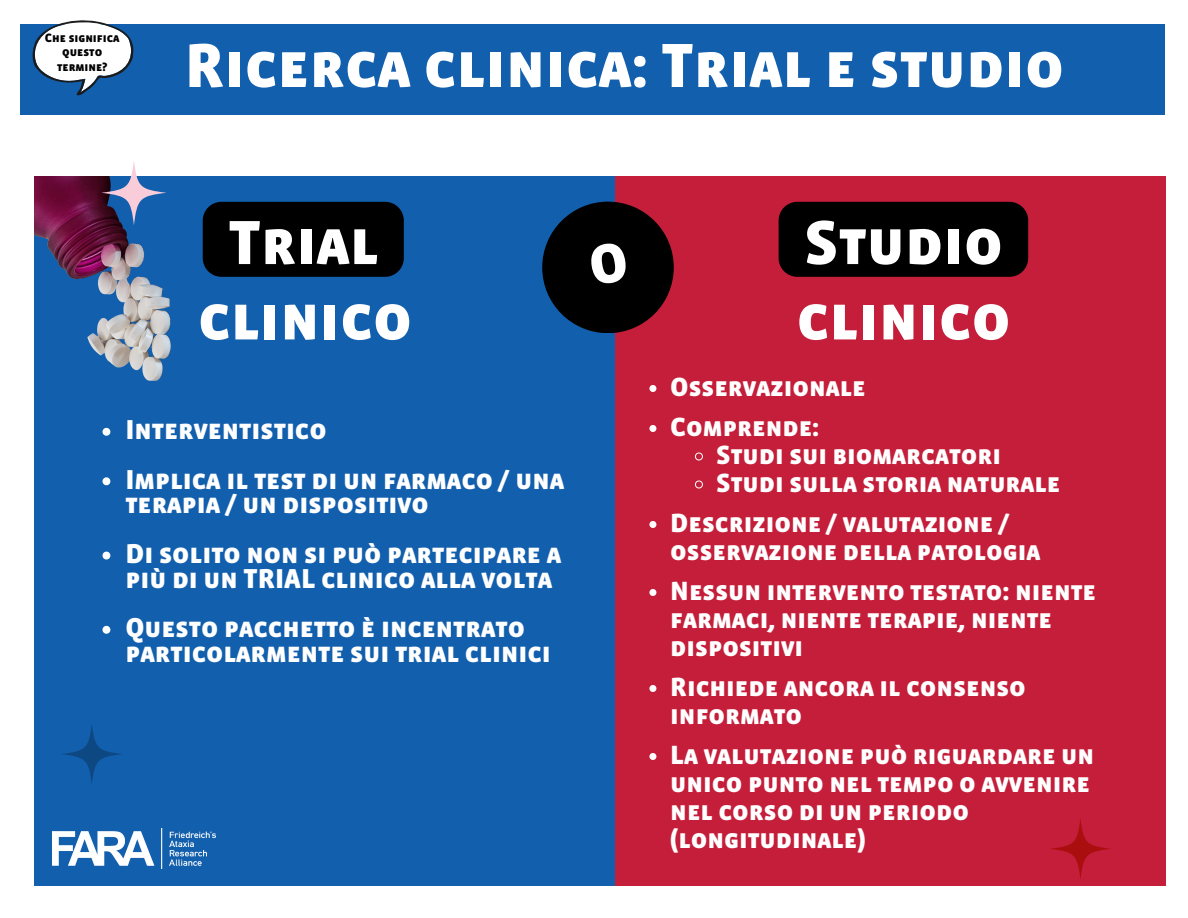
<style>
.page{position:relative;width:1188px;height:918px;background:#fff}
.page>*{position:absolute;margin:0;border:0;box-sizing:border-box;transform-origin:0 0}
.t1{font:63.75px "Vista Sans SC Black";color:#fff}
.t2{font:28.05px/49.5px "Vista Sans SC Black";color:#fff}
.t3{font:27px/28px "Vista Sans SC Black";color:#fff}
.t4{font:12.3px/14.4px "Vista Sans SC Black";color:#000;text-align:center}
</style>
<div class="page">
<div style="left:585px;top:176px;width:580px;height:710px;background:#c41e3a"></div>
<div style="left:34px;top:176px;width:581px;height:710px;background:#125fad"></div>
<div style="left:542px;top:202px;width:132px;height:131px;background:#000;border-radius:50%"></div>
<svg style="left:649px;top:385px;width:7px;height:7px"></svg>
<svg style="left:649px;top:425px;width:7px;height:7px"></svg>
<svg style="left:694px;top:452px;width:9px;height:9px"></svg>
<svg style="left:694px;top:480px;width:9px;height:9px"></svg>
<svg style="left:649px;top:521px;width:7px;height:7px"></svg>
<svg style="left:649px;top:589px;width:7px;height:7px"></svg>
<svg style="left:649px;top:685px;width:7px;height:7px"></svg>
<svg style="left:649px;top:753px;width:7px;height:7px"></svg>
<svg style="left:1050px;top:819px;width:60px;height:60px"></svg>
<div style="left:20px;top:25px;width:1145px;height:90px;background:#125fad"></div>
<svg style="left:31px;top:20px;width:103px;height:76px"></svg>
<img style="left:34px;top:176px;width:137px;height:205px">
<svg style="left:101px;top:161px;width:66px;height:64px"></svg>
<svg style="left:62px;top:724px;width:59px;height:60px"></svg>
<img style="left:53px;top:828px;width:163px;height:41px">
<svg style="left:103px;top:428px;width:7px;height:8px"></svg>
<svg style="left:103px;top:477px;width:7px;height:8px"></svg>
<svg style="left:103px;top:552px;width:7px;height:7px"></svg>
<svg style="left:103px;top:626px;width:7px;height:8px"></svg>
<div style="left:203px;top:202px;width:201px;height:75px;background:#000;border-radius:19px"></div>
<div style="left:779px;top:202px;width:249px;height:75px;background:#000;border-radius:19px"></div>
<p class="t4" style="left:45px;top:30px;width:76px">Che significa questo termine?</p>
<h1 class="t1" style="left:185px;top:28px;width:881px">Ricerca clinica: Trial e studio</h1>
<h1 class="t1" style="left:228px;top:205px;width:152px">Trial</h1>
<h1 class="t1" style="left:804px;top:205px;width:200px">Studio</h1>
<h1 class="t1" style="left:198px;top:280px;width:216px">clinico</h1>
<h1 class="t1" style="left:796px;top:280px;width:216px">clinico</h1>
<p class="t2" style="left:125px;top:405px;width:440px">Interventistico<br>Implica il test di un farmaco / una</p>
<p class="t2" style="left:125px;top:479px;width:437px">terapia / un dispositivo<br>Di solito non si può partecipare a</p>
<p class="t2" style="left:125px;top:553px;width:428px">più di un TRIAL clinico alla volta<br>Questo pacchetto è incentrato</p>
<p class="t2" style="left:125px;top:627px;width:427px">particolarmente sui trial clinici</p>
<p class="t3" style="left:670px;top:367px;width:197px;line-height:40px">Osservazionale<br>Comprende:</p>
<p class="t3" style="left:716px;top:441px;width:346px">Studi sui biomarcatori<br>Studi sulla storia naturale</p>
<p class="t3" style="left:670px;top:509px;width:372px">Descrizione / valutazione / osservazione della patologia</p>
<p class="t3" style="left:670px;top:577px;width:427px">Nessun intervento testato: niente farmaci, niente terapie, niente dispositivi</p>
<p class="t3" style="left:670px;top:673px;width:357px">Richiede ancora il consenso informato</p>
<p class="t3" style="left:670px;top:741px;width:425px">La valutazione può riguardare un unico punto nel tempo o avvenire nel corso di un periodo (longitudinale)</p>
</div>
